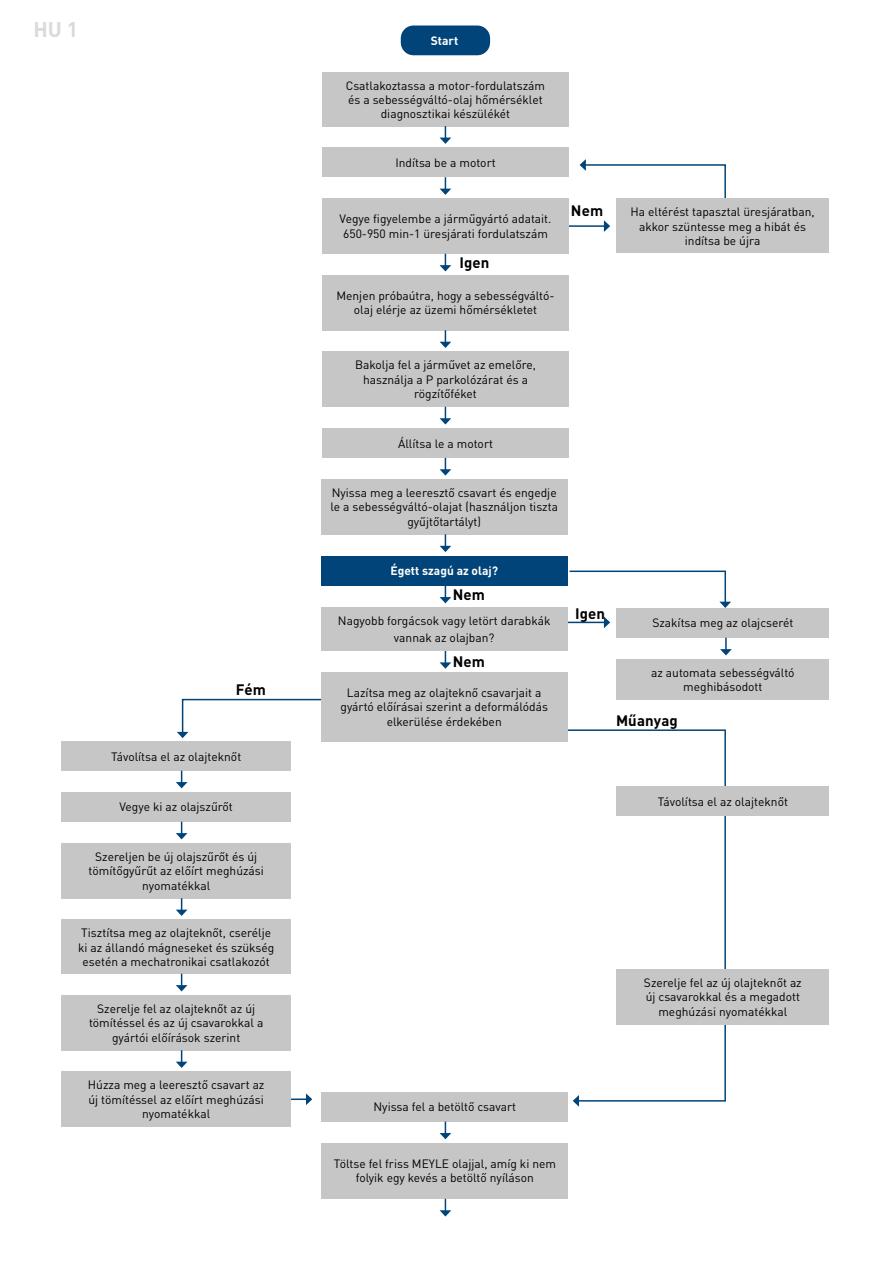
<style>
.page{position:relative;width:893px;height:1263px;background:#fff}
.page>*{position:absolute;margin:0;border:0;box-sizing:border-box;transform-origin:0 0}
.t1{font:700 21px "DIN Pro";color:#dadada}
.t2{font:700 15px "DIN Pro";letter-spacing:.005em;color:#000}
.t3{font:12px/14.4px "DIN Pro";color:#000;text-align:center}
.t4{font:700 12px "DIN Pro";color:#fff}
</style>
<div class="page">
<div style="left:322px;top:275px;width:247px;height:55px;background:#c6c6c6"></div>
<div style="left:322px;top:352px;width:247px;height:55px;background:#c6c6c6"></div>
<div style="left:322px;top:428px;width:247px;height:30px;background:#c6c6c6"></div>
<div style="left:322px;top:72px;width:247px;height:55px;background:#c6c6c6"></div>
<div style="left:322px;top:147px;width:247px;height:30px;background:#c6c6c6"></div>
<div style="left:616px;top:198px;width:213px;height:55px;background:#c6c6c6"></div>
<div style="left:401px;top:26px;width:89px;height:29px;background:#004479;border-radius:13px"></div>
<hr style="left:568px;top:225px;width:37px;height:2px;background:#004479">
<svg style="left:580px;top:159px;width:146px;height:73px"></svg>
<div style="left:322px;top:198px;width:247px;height:56px;background:#c6c6c6"></div>
<div style="left:321px;top:479px;width:247px;height:55px;background:#c6c6c6"></div>
<svg style="left:569px;top:570px;width:162px;height:38px"></svg>
<div style="left:321px;top:556px;width:247px;height:29px;background:#004479"></div>
<div style="left:617px;top:608px;width:212px;height:30px;background:#c6c6c6"></div>
<div style="left:617px;top:659px;width:212px;height:40px;background:#c6c6c6"></div>
<hr style="left:568px;top:622px;width:37px;height:1px;background:#004479">
<svg style="left:604px;top:616px;width:6px;height:12px"></svg>
<div style="left:321px;top:607px;width:247px;height:43px;background:#c6c6c6"></div>
<svg style="left:563px;top:729px;width:164px;height:373px"></svg>
<svg style="left:573px;top:1095px;width:6px;height:12px"></svg>
<div style="left:617px;top:786px;width:212px;height:30px;background:#c6c6c6"></div>
<div style="left:617px;top:969px;width:212px;height:55px;background:#c6c6c6"></div>
<svg style="left:177px;top:698px;width:144px;height:40px"></svg>
<div style="left:321px;top:672px;width:247px;height:69px;background:#c6c6c6"></div>
<div style="left:322px;top:1092px;width:246px;height:29px;background:#c6c6c6"></div>
<div style="left:322px;top:1143px;width:246px;height:55px;background:#c6c6c6"></div>
<svg style="left:440px;top:126px;width:11px;height:18px"></svg>
<svg style="left:440px;top:177px;width:11px;height:18px"></svg>
<svg style="left:440px;top:254px;width:11px;height:17px"></svg>
<svg style="left:440px;top:330px;width:11px;height:18px"></svg>
<svg style="left:440px;top:407px;width:11px;height:17px"></svg>
<svg style="left:440px;top:458px;width:11px;height:18px"></svg>
<svg style="left:440px;top:534px;width:11px;height:18px"></svg>
<svg style="left:440px;top:586px;width:11px;height:17px"></svg>
<svg style="left:440px;top:651px;width:11px;height:18px"></svg>
<svg style="left:440px;top:1121px;width:11px;height:18px"></svg>
<svg style="left:440px;top:1199px;width:11px;height:17px"></svg>
<svg style="left:720px;top:638px;width:12px;height:17px"></svg>
<div style="left:61px;top:741px;width:230px;height:30px;background:#c6c6c6"></div>
<div style="left:61px;top:792px;width:230px;height:30px;background:#c6c6c6"></div>
<div style="left:61px;top:843px;width:230px;height:55px;background:#c6c6c6"></div>
<div style="left:61px;top:919px;width:230px;height:55px;background:#c6c6c6"></div>
<div style="left:61px;top:995px;width:230px;height:55px;background:#c6c6c6"></div>
<svg style="left:176px;top:771px;width:11px;height:17px"></svg>
<svg style="left:176px;top:822px;width:11px;height:17px"></svg>
<svg style="left:176px;top:898px;width:11px;height:18px"></svg>
<svg style="left:176px;top:974px;width:11px;height:17px"></svg>
<svg style="left:176px;top:1050px;width:11px;height:18px"></svg>
<div style="left:61px;top:1071px;width:230px;height:56px;background:#c6c6c6"></div>
<svg style="left:291px;top:1093px;width:21px;height:12px"></svg>
<h1 class="t1" style="left:34px;top:13px;width:46px">HU 1</h1>
<p class="t4" style="left:431px;top:31px;width:29px">Start</p>
<p class="t3" style="left:346px;top:77px;width:201px">Csatlakoztassa a motor-fordulatszám és a sebességváltó-olaj hőmérséklet diagnosztikai készülékét</p>
<p class="t3" style="left:395px;top:155px;width:102px">Indítsa be a motort</p>
<p class="t3" style="left:340px;top:211px;width:213px;text-align:left">Vegye figyelembe a járműgyártó adatait.<br>650-950 min-1 üresjárati fordulatszám</p>
<p class="t2" style="left:459px;top:251px;width:32px">Igen</p>
<p class="t3" style="left:336px;top:288px;width:220px">Menjen próbaútra, hogy a sebességváltó&shy;olaj elérje az üzemi hőmérsékletet</p>
<p class="t2" style="left:571px;top:199px;width:34px">Nem</p>
<p class="t3" style="left:631px;top:204px;width:186px">Ha eltérést tapasztal üresjáratban, akkor szüntesse meg a hibát és indítsa be újra</p>
<p class="t3" style="left:355px;top:357px;width:182px">Bakolja fel a járművet az emelőre, használja a P parkolózárat és a rögzítőféket</p>
<p class="t3" style="left:398px;top:435px;width:97px">Állítsa le a motort</p>
<p class="t3" style="left:330px;top:485px;width:229px">Nyissa meg a leeresztő csavart és engedje le a sebességváltó-olajat (használjon tiszta gyűjtőtartályt)</p>
<p class="t4" style="left:390px;top:561px;width:109px">Égett szagú az olaj?</p>
<p class="t2" style="left:453px;top:583px;width:34px">Nem</p>
<p class="t3" style="left:338px;top:611px;width:214px;line-height:17.2px">Nagyobb forgácsok vagy letört darabkák vannak az olajban?</p>
<p class="t2" style="left:453px;top:650px;width:34px">Nem</p>
<p class="t2" style="left:236px;top:678px;width:32px">Fém</p>
<p class="t3" style="left:341px;top:685px;width:209px">Lazítsa meg az olajteknő csavarjait a gyártó előírásai szerint a deformálódás elkerülése érdekében</p>
<p class="t3" style="left:111px;top:748px;width:132px">Távolítsa el az olajteknőt</p>
<p class="t3" style="left:120px;top:799px;width:115px">Vegye ki az olajszűrőt</p>
<p class="t3" style="left:89px;top:848px;width:177px">Szereljen be új olajszűrőt és új tömítőgyűrűt az előírt meghúzási nyomatékkal</p>
<p class="t3" style="left:78px;top:925px;width:198px">Tisztítsa meg az olajteknőt, cserélje ki az állandó mágneseket és szükség esetén a mechatronikai csatlakozót</p>
<p class="t3" style="left:89px;top:1000px;width:176px">Szerelje fel az olajteknőt az új tömítéssel és az új csavarokkal a gyártói előírások szerint</p>
<p class="t3" style="left:88px;top:1077px;width:178px">Húzza meg a leeresztő csavart az új tömítéssel az előírt meghúzási nyomatékkal</p>
<p class="t3" style="left:374px;top:1099px;width:144px">Nyissa fel a betöltő csavart</p>
<p class="t3" style="left:334px;top:1155px;width:224px">Töltse fel friss MEYLE olajjal, amíg ki nem folyik egy kevés a betöltő nyíláson</p>
<p class="t2" style="left:575px;top:601px;width:32px">Igen</p>
<p class="t3" style="left:652px;top:615px;width:143px">Szakítsa meg az olajcserét</p>
<p class="t3" style="left:651px;top:664px;width:145px">az automata sebességváltó meghibásodott</p>
<p class="t2" style="left:616px;top:709px;width:63px">Műanyag</p>
<p class="t3" style="left:658px;top:793px;width:132px">Távolítsa el az olajteknőt</p>
<p class="t3" style="left:644px;top:974px;width:159px">Szerelje fel az új olajteknőt az új csavarokkal és a megadott meghúzási nyomatékkal</p>
</div>
